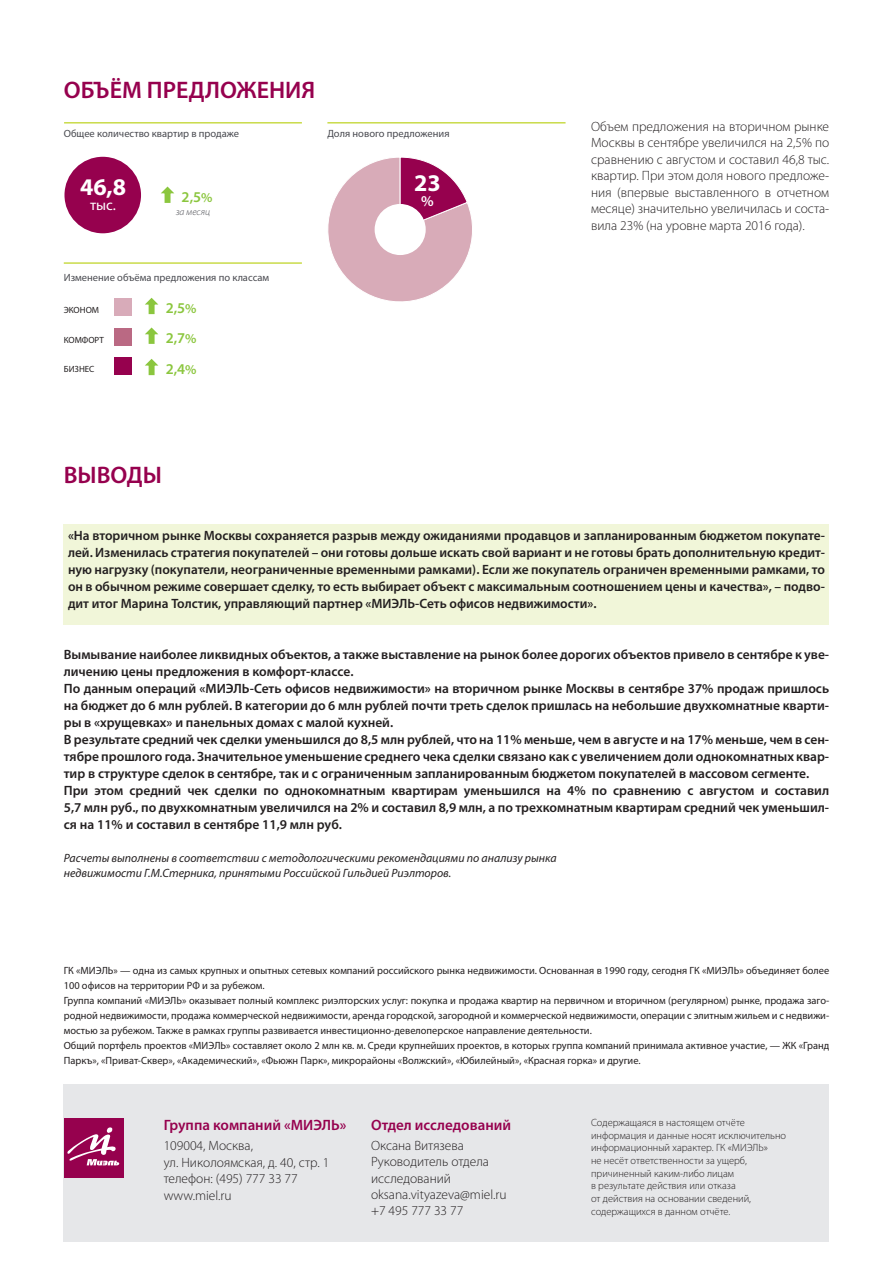
<style>
.page{position:relative;width:893px;height:1263px;background:#fff}
.page>*{position:absolute;margin:0;border:0;box-sizing:border-box;transform-origin:0 0}
.t1{font:600 24px "Myriad Pro";color:#96014e}
.t2{font:700 24px "Myriad Pro";color:#fff}
.t3{font:600 15px "Myriad Pro";color:#96014e}
.t4{font:600 15px "Myriad Pro";color:#8bc63e}
.t5{font:15px "Myriad Pro";color:#fff}
.t6{font:600 15px "Myriad Pro";color:#fff}
.t7{font:600 13.5px/17px "Myriad Pro";color:#231f20;text-align:justify}
.t8{font:300 13.5px/16.5px "Myriad Pro";color:#231f20}
.t9{font:italic 12px/15px "Myriad Pro";color:#231f20}
.t10{font:10.5px/15px "Myriad Pro";color:#231f20}
.t11{font:300 10.5px/12.6px "Myriad Pro";color:#231f20}
.t12{font:10.5px "Myriad Pro";color:#494a50}
.t13{font:italic 300 9.75px "Myriad Pro";color:#494a50}
.t14{font:9px "Myriad Pro";color:#231f20}
.s1{font-size:13.5px}
</style>
<div class="page">
<div style="left:64px;top:524px;width:765px;height:101px;background:#f1f6d9"></div>
<div style="left:64px;top:1084px;width:765px;height:158px;background:#e6e7e9"></div>
<div style="left:64px;top:1118px;width:59px;height:60px;background:#96014e"></div>
<svg style="left:67px;top:1127px;width:52px;height:38px"></svg>
<div style="left:64px;top:157px;width:77px;height:76px;background:#96014e;border-radius:50%"></div>
<hr style="left:64px;top:122px;width:238px;height:2px;background:#c9db49">
<hr style="left:327px;top:122px;width:239px;height:2px;background:#c9db49">
<svg style="left:328px;top:157px;width:144px;height:145px"></svg>
<div style="left:375px;top:204px;width:51px;height:51px;background:#fff;border-radius:50%"></div>
<hr style="left:64px;top:262px;width:238px;height:2px;background:#c9db49">
<div style="left:115px;top:299px;width:17px;height:17px;background:#d8abb9"></div>
<div style="left:115px;top:328px;width:17px;height:17px;background:#ba6983"></div>
<div style="left:115px;top:357px;width:17px;height:17px;background:#96014e"></div>
<svg style="left:161px;top:187px;width:13px;height:16px"></svg>
<svg style="left:145px;top:298px;width:13px;height:16px"></svg>
<svg style="left:145px;top:327px;width:13px;height:17px"></svg>
<svg style="left:145px;top:359px;width:13px;height:16px"></svg>
<p class="t1" style="left:64px;top:74px;width:253px">ОБЪЁМ ПРЕДЛОЖЕНИЯ</p>
<p class="t12" style="left:64px;top:127px;width:177px">Общее количество квартир в продаже</p>
<p class="t12" style="left:327px;top:127px;width:124px">Доля нового предложения</p>
<p class="t2" style="left:414px;top:167px;width:28px">23</p>
<p class="t6" style="left:421px;top:191px;width:14px">%</p>
<p class="t2" style="left:80px;top:172px;width:48px">46,8</p>
<p class="t5" style="left:90px;top:196px;width:27px">тыс.</p>
<p class="t4" style="left:182px;top:187px;width:32px">2,5<span class="s1">%</span></p>
<p class="t13" style="left:176px;top:206px;width:36px">за месяц</p>
<p class="t12" style="left:64px;top:271px;width:207px">Изменение объёма предложения по классам</p>
<p class="t14" style="left:64px;top:305px;width:37px">ЭКОНОМ</p>
<p class="t14" style="left:64px;top:334px;width:42px">КОМФОРТ</p>
<p class="t14" style="left:64px;top:363px;width:32px">БИЗНЕС</p>
<p class="t4" style="left:166px;top:298px;width:32px">2,5<span class="s1">%</span></p>
<p class="t4" style="left:166px;top:328px;width:32px">2,7<span class="s1">%</span></p>
<p class="t4" style="left:166px;top:359px;width:32px">2,4<span class="s1">%</span></p>
<p class="t1" style="left:64px;top:460px;width:100px">ВЫВОДЫ</p>
<p class="t8" style="left:591px;top:118px;width:240px;text-align:justify">Объем предложения на вторичном рынке Москвы в сентябре увеличился на 2,5% по сравнению с августом и составил 46,8 тыс. квартир. При этом доля нового предложе&shy;ния (впервые выставленного в отчетном месяце) значительно увеличилась и соста&shy;вила 23% (на уровне марта 2016 года).</p>
<p class="t7" style="left:68px;top:527px;width:758px">«На вторичном рынке Москвы сохраняется разрыв между ожиданиями продавцов и запланированным бюджетом покупате&shy;лей. Изменилась стратегия покупателей – они готовы дольше искать свой вариант и не готовы брать дополнительную кредит&shy;ную нагрузку (покупатели, неограниченные временными рамками). Если же покупатель ограничен временными рамками, то он в обычном режиме совершает сделку, то есть выбирает объект с максимальным соотношением цены и качества», – подво&shy;дит итог Марина Толстик, управляющий партнер «МИЭЛЬ-Сеть офисов недвижимости».</p>
<p class="t7" style="left:64px;top:646px;width:767px">Вымывание наиболее ликвидных объектов, а также выставление на рынок более дорогих объектов привело в сентябре к уве&shy;личению цены предложения в комфорт-классе.</p>
<p class="t7" style="left:64px;top:680px;width:767px">По данным операций «МИЭЛЬ-Сеть офисов недвижимости» на вторичном рынке Москвы в сентябре 37% продаж пришлось на бюджет до 6 млн рублей. В категории до 6 млн рублей почти треть сделок пришлась на небольшие двухкомнатные кварти&shy;ры в «хрущевках» и панельных домах с малой кухней.</p>
<p class="t7" style="left:64px;top:731px;width:767px">В результате средний чек сделки уменьшился до 8,5 млн рублей, что на 11% меньше, чем в августе и на 17% меньше, чем в сен&shy;тябре прошлого года. Значительное уменьшение среднего чека сделки связано как с увеличением доли однокомнатных квар&shy;тир в структуре сделок в сентябре, так и с ограниченным запланированным бюджетом покупателей в массовом сегменте.</p>
<p class="t7" style="left:64px;top:782px;width:767px">При этом средний чек сделки по однокомнатным квартирам уменьшился на 4% по сравнению с августом и составил 5,7 млн руб., по двухкомнатным увеличился на 2% и составил 8,9 млн, а по трехкомнатным квартирам средний чек уменьшил&shy;ся на 11% и составил в сентябре 11,9 млн руб.</p>
<p class="t9" style="left:64px;top:850px;width:494px">Расчеты выполнены в соответствии с методологическими рекомендациями по анализу рынка недвижимости Г.М.Стерника, принятыми Российской Гильдией Риэлторов.</p>
<p class="t10" style="left:64px;top:962px;width:767px">ГК «МИЭЛЬ» — одна из самых крупных и опытных сетевых компаний российского рынка недвижимости. Основанная в 1990 году, сегодня ГК «МИЭЛЬ» объединяет более<br>100 офисов на территории РФ и за рубежом.</p>
<p class="t10" style="left:64px;top:992px;width:767px;text-align:justify">Группа компаний «МИЭЛЬ» оказывает полный комплекс риэлторских услуг: покупка и продажа квартир на первичном и вторичном (регулярном) рынке, продажа заго&shy;родной недвижимости, продажа коммерческой недвижимости, аренда городской, загородной и коммерческой недвижимости, операции с элитным жильем и с недвижи&shy;мостью за рубежом. Также в рамках группы развивается инвестиционно-девелоперское направление деятельности.</p>
<p class="t10" style="left:64px;top:1037px;width:767px">Общий портфель проектов «МИЭЛЬ» составляет около 2 млн кв. м. Среди крупнейших проектов, в которых группа компаний принимала активное участие, — ЖК «Гранд<br>Паркъ», «Приват-Сквер», «Академический», «Фьюжн Парк», микрорайоны «Волжский», «Юбилейный», «Красная горка» и другие.</p>
<p class="t3" style="left:164px;top:1115px;width:184px">Группа компаний «МИЭЛЬ»</p>
<p class="t8" style="left:164px;top:1137px;width:167px">109004, Москва,<br>ул. Николоямская, д. 40, стр. 1</p>
<p class="t8" style="left:164px;top:1170px;width:136px">телефон: (495) 777 33 77</p>
<p class="t8" style="left:164px;top:1187px;width:69px">www.miel.ru</p>
<p class="t3" style="left:371px;top:1115px;width:142px">Отдел исследований</p>
<p class="t8" style="left:371px;top:1137px;width:94px">Оксана Витязева</p>
<p class="t8" style="left:371px;top:1153px;width:137px">Руководитель отдела исследований oksana.vityazeva@miel.ru</p>
<p class="t8" style="left:371px;top:1202px;width:94px">+7 495 777 33 77</p>
<p class="t11" style="left:591px;top:1116px;width:197px">Содержащаяся в настоящем отчёте информация и данные носят исключительно информационный характер. ГК «МИЭЛЬ»<br>не несёт ответственности за ущерб, причиненный каким-либо лицам<br>в результате действия или отказа<br>от действия на основании сведений, содержащихся в данном отчёте.</p>
</div>
